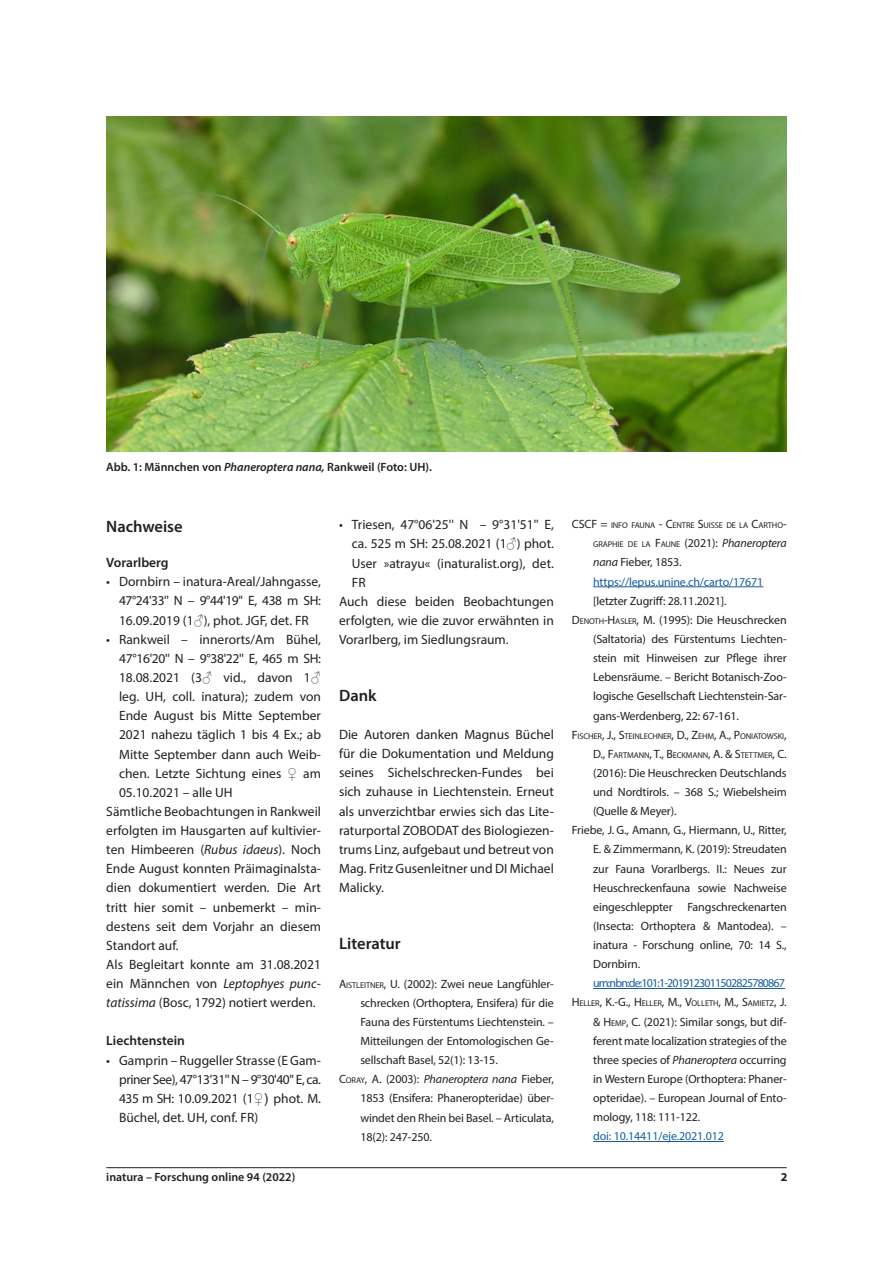
<style>
.page{position:relative;width:893px;height:1263px;background:#fff}
.page>*{position:absolute;margin:0;border:0;box-sizing:border-box;transform-origin:0 0}
.Frutiger_LT_55_11_pt{font:600 16.5px "Myriad Pro";color:#231f20}
.Frutiger_Light_9_pt{font:600 16.5px "Myriad Pro";color:#231f20}
.Frutiger_Light_9_pt-2{font:13.5px/19.2px "Myriad Pro";color:#231f20;text-align:justify}
.Frutiger_Light_9_pt-3{font:600 13.5px "Myriad Pro";color:#231f20}
.Frutiger_LT_55_8_pt{font:12px/19.2px "Myriad Pro";letter-spacing:-.01em;color:#231f20;text-align:justify}
.Frutiger_LT_55_8_pt-2{font:600 12px "Myriad Pro";color:#231f20}
.Frutiger_LT_55_8_pt-3{font:12px "Myriad Pro";letter-spacing:-.01em;color:#175d9e}
.Frutiger_LT_55_8_pt-4{font:12px "Myriad Pro";letter-spacing:-.07em;color:#175d9e}
.t1{font:700 12px "Myriad Pro";color:#231f20}
.Frutiger_LT_55_8_pt-5{font:8.4px "Myriad Pro";letter-spacing:-.015em;color:#231f20}
.s1{font-style:italic}
.s2{font-family:"Arial"}
.s3{font-style:inherit}
.s4{font-size:8.4px}
.s5{font-size:12px}
.s6{font-style:italic;font-size:12px}
</style>
<div class="page">
<hr style="left:106px;top:1167px;width:681px;height:1px;background:#231f20">
<hr style="left:593px;top:586px;width:170px;height:1px;background:#175d9e">
<hr style="left:593px;top:988px;width:192px;height:1px;background:#175d9e">
<hr style="left:593px;top:1141px;width:131px;height:1px;background:#175d9e">
<img style="left:106px;top:117px;width:681px;height:335px">
<p class="Frutiger_LT_55_8_pt-2" style="left:106px;top:459px;width:327px">Abb. 1: Männchen von <span class="s1">Phaneroptera nana,</span> Rankweil (Foto: UH).</p>
<p class="Frutiger_LT_55_11_pt" style="left:106px;top:516px;width:78px">Nachweise</p>
<p class="Frutiger_Light_9_pt-3" style="left:106px;top:554px;width:64px">Vorarlberg</p>
<p class="Frutiger_Light_9_pt-2" style="left:119px;top:572px;width:203px;text-indent:-13px">• Dornbirn – inatura-Areal/Jahngasse, 47°24'33'' N – 9°44'19'' E, 438 m SH:<br>16.09.2019 (1<span class="s2">♂</span>), phot. JGF, det. FR</p>
<p class="Frutiger_Light_9_pt-2" style="left:119px;top:629px;width:203px;text-indent:-13px">• Rankweil – innerorts/Am Bühel, 47°16'20'' N – 9°38'22'' E, 465 m SH:<br>18.08.2021 (3<span class="s2">♂</span> vid., davon 1<span class="s2">♂ </span>leg. UH, coll. inatura); zudem von Ende August bis Mitte September 2021 nahezu täglich 1 bis 4 Ex.; ab Mitte September dann auch Weib&shy;chen. Letzte Sichtung eines <span class="s2">♀</span> am 05.10.2021 – alle UH</p>
<p class="Frutiger_Light_9_pt-2" style="left:106px;top:801px;width:216px">Sämtliche Beobachtungen in Rankweil erfolgten im Hausgarten auf kultivier&shy;ten Himbeeren (<span class="s1">Rubus idaeus</span>). Noch Ende August konnten Präimaginalsta&shy;dien dokumentiert werden. Die Art tritt hier somit – unbemerkt – min&shy;destens seit dem Vorjahr an diesem Standort auf.</p>
<p class="Frutiger_Light_9_pt-2" style="left:106px;top:954px;width:216px">Als Begleitart konnte am 31.08.2021 ein Männchen von <span class="s1">Leptophyes punc&shy;tatissima</span> (Bosc, 1792) notiert werden.</p>
<p class="Frutiger_Light_9_pt-3" style="left:106px;top:1032px;width:80px">Liechtenstein</p>
<p class="Frutiger_Light_9_pt-2" style="left:119px;top:1050px;width:203px;text-indent:-13px">• Gamprin – Ruggeller Strasse (E Gam&shy;priner See), 47°13'31'' N – 9°30'40'' E, ca.<br>435 m SH: 10.09.2021 (1<span class="s2">♀)</span> phot. M.<br>Büchel, det. UH, conf. FR)</p>
<p class="Frutiger_Light_9_pt-2" style="left:352px;top:515px;width:204px;text-indent:-13px">• Triesen, 47°06'25'' N – 9°31'51'' E, ca. 525 m SH: 25.08.2021 (1<span class="s2">♂</span>) phot.<br>User »atrayu« (inaturalist.org), det.<br>FR</p>
<p class="Frutiger_Light_9_pt-2" style="left:339px;top:591px;width:216px">Auch diese beiden Beobachtungen erfolgten, wie die zuvor erwähnten in Vorarlberg, im Siedlungsraum.</p>
<p class="Frutiger_Light_9_pt" style="left:339px;top:685px;width:39px">Dank</p>
<p class="Frutiger_Light_9_pt-2" style="left:339px;top:725px;width:216px">Die Autoren danken Magnus Büchel für die Dokumentation und Meldung seines Sichelschrecken-Fundes bei sich zuhause in Liechtenstein. Erneut als unverzichtbar erwies sich das Lite&shy;raturportal ZOBODAT des Biologiezen&shy;trums Linz, aufgebaut und betreut von Mag. Fritz Gusenleitner und DI Michael Malicky.</p>
<p class="Frutiger_LT_55_11_pt" style="left:339px;top:933px;width:63px">Literatur</p>
<p class="Frutiger_LT_55_8_pt" style="left:360px;top:974px;width:195px;text-indent:-21px"><span class="s3">A</span><span class="s4">ISTLEITNER</span>, U. (2002): Zwei neue Langfühler&shy;schrecken (Orthoptera, Ensifera) für die Fauna des Fürstentums Liechtenstein. – Mitteilungen der Entomologischen Ge&shy;sellschaft Basel, 52(1): 13-15.</p>
<p class="Frutiger_LT_55_8_pt" style="left:360px;top:1069px;width:195px;text-indent:-21px"><span class="s3">C</span><span class="s4">ORAY</span>, A. (2003): <span class="s1">Phaneroptera nana</span> Fieber, 1853 (Ensifera: Phaneropteridae) über&shy;windet den Rhein bei Basel. – Articulata, 18(2): 247-250.</p>
<p class="Frutiger_LT_55_8_pt-5" style="left:572px;top:520px;width:216px"><span class="s5">CSCF =</span> INFO FAUNA <span class="s5">- C</span>ENTRE <span class="s5">S</span>UISSE DE LA <span class="s5">C</span>ARTHO<span class="s5">-</span></p>
<p class="Frutiger_LT_55_8_pt-5" style="left:593px;top:539px;width:195px">GRAPHIE DE LA <span class="s5">F</span>AUNE <span class="s5">(2021):</span> <span class="s6">Phaneroptera</span></p>
<p class="Frutiger_LT_55_8_pt" style="left:593px;top:553px;width:90px"><span class="s1">nana</span> Fieber, 1853.</p>
<p class="Frutiger_LT_55_8_pt-3" style="left:593px;top:574px;width:172px">https://lepus.unine.ch/carto/17671</p>
<p class="Frutiger_LT_55_8_pt" style="left:593px;top:591px;width:135px">[letzter Zugriff: 28.11.2021].</p>
<p class="Frutiger_LT_55_8_pt" style="left:593px;top:610px;width:195px;text-indent:-21px"><span class="s3">D</span><span class="s4">ENOTH</span><span class="s3">-H</span><span class="s4">ASLER</span><span class="s3">,</span> M. (1995): Die Heuschrecken (Saltatoria) des Fürstentums Liechten&shy;stein mit Hinweisen zur Pflege ihrer Lebensräume. – Bericht Botanisch-Zoo&shy;logische Gesellschaft Liechtenstein-Sar&shy;gans-Werdenberg, 22: 67-161.</p>
<p class="Frutiger_LT_55_8_pt-5" style="left:572px;top:731px;width:216px"><span class="s5">F</span>ISCHER<span class="s5">, J.,</span> <span class="s5">S</span>TEINLECHNER<span class="s5">, D.,</span> <span class="s5">Z</span>EHM<span class="s5">, A.,</span> <span class="s5">P</span>ONIATOWSKI<span class="s5">,</span></p>
<p class="Frutiger_LT_55_8_pt-5" style="left:593px;top:750px;width:195px"><span class="s5">D.,</span> <span class="s5">F</span>ARTMANN<span class="s5">, T.,</span> <span class="s5">B</span> ECKMANN<span class="s5">, A. &amp;</span> <span class="s5">S</span>TETTMER<span class="s5">, C.</span></p>
<p class="Frutiger_LT_55_8_pt" style="left:593px;top:763px;width:195px">(2016): Die Heuschrecken Deutschlands und Nordtirols. – 368 S.; Wiebelsheim (Quelle &amp; Meyer).</p>
<p class="Frutiger_LT_55_8_pt" style="left:593px;top:820px;width:195px;text-indent:-21px">Friebe, J. G., Amann, G., Hiermann, U., Ritter, E. &amp; Zimmermann, K. (2019): Streudaten zur Fauna Vorarlbergs. II.: Neues zur Heuschreckenfauna sowie Nachweise eingeschleppter Fangschreckenarten (Insecta: Orthoptera &amp; Mantodea). – inatura - Forschung online, 70: 14 S., Dornbirn.</p>
<p class="Frutiger_LT_55_8_pt-4" style="left:593px;top:976px;width:193px">urn:nbn:de:101:1-2019123011502825780867</p>
<p class="Frutiger_LT_55_8_pt-5" style="left:572px;top:998px;width:216px"><span class="s5">H</span> ELLER<span class="s5">, K.-G.,</span> <span class="s5">H</span> ELLER<span class="s5">, M.,</span> <span class="s5">V</span>OLLETH<span class="s5">, M.,</span> <span class="s5">S</span>AMIETZ<span class="s5">, J.</span></p>
<p class="Frutiger_LT_55_8_pt" style="left:593px;top:1012px;width:195px">&amp; <span class="s3">H</span> <span class="s4">EMP</span>, C. (2021): Similar songs, but dif&shy;ferent mate localization strategies of the three species of <span class="s1">Phaneroptera</span> occurring in Western Europe (Orthoptera: Phaner&shy;opteridae). – European Journal of Ento&shy;mology, 118: 111-122.</p>
<p class="Frutiger_LT_55_8_pt-3" style="left:593px;top:1129px;width:132px">doi: 10.14411/eje.2021.012</p>
<p class="Frutiger_LT_55_8_pt-2" style="left:106px;top:1170px;width:190px">inatura – Forschung online 94 (2022)</p>
<p class="t1" style="left:781px;top:1169px;width:8px">2</p>
</div>
